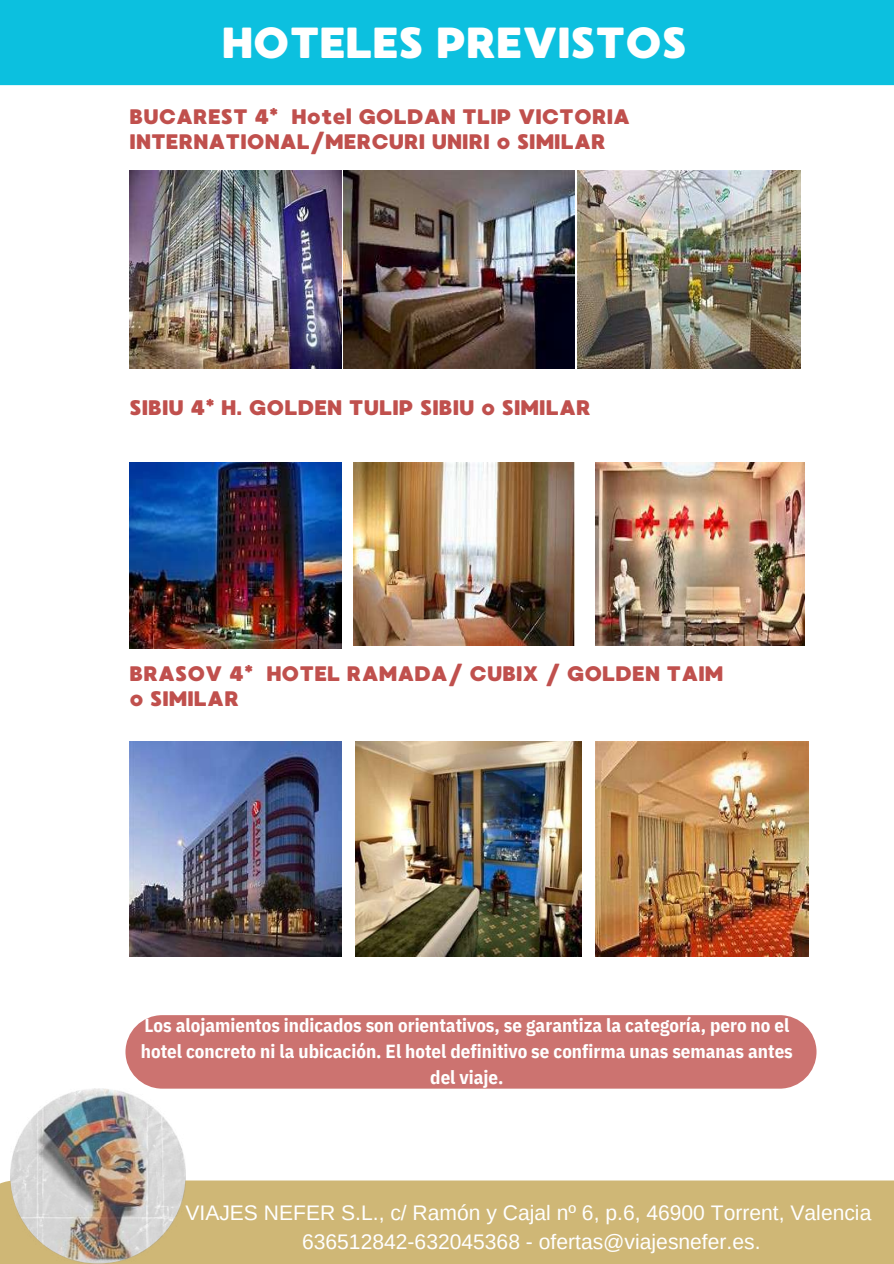
<style>
.page{position:relative;width:894px;height:1264px;background:#fff}
.page>*{position:absolute;margin:0;border:0;box-sizing:border-box;transform-origin:0 0}
.t1{font:43.5px "MADE Waffle Soft";letter-spacing:-.01em;color:#fff}
.t2{font:21px/24.8px "MADE Waffle Soft";color:#c0504d}
.t3{font:21px/29.2px "Arimo";color:#fff;text-align:center}
.t4{font:700 18.9px/25.8px "IBM Plex Sans Cond";color:#fff;text-align:center}
</style>
<div class="page">
<img style="left:129px;top:170px;width:212px;height:198px">
<img style="left:343px;top:170px;width:231px;height:198px">
<img style="left:577px;top:170px;width:223px;height:198px">
<img style="left:129px;top:462px;width:212px;height:186px">
<img style="left:353px;top:462px;width:221px;height:183px">
<img style="left:595px;top:462px;width:209px;height:183px">
<img style="left:129px;top:741px;width:212px;height:215px">
<img style="left:356px;top:741px;width:225px;height:215px">
<img style="left:595px;top:741px;width:213px;height:215px">
<div style="left:125px;top:1015px;width:691px;height:73px;background:#cc7370;border-radius:37px"></div>
<div style="left:0;top:1180px;width:893px;height:83px;background:#cfb776"></div>
<img style="left:11px;top:1088px;width:174px;height:175px">
<div style="left:0;top:0;width:893px;height:85px;background:#0cc0df"></div>
<h1 class="t1" style="left:222px;top:16px;width:466px">HOTELES PREVISTOS</h1>
<p class="t2" style="left:129px;top:105px;width:502px">BUCAREST 4* Hotel GOLDAN TLIP VICTORIA<br>INTERNATIONAL/MERCURI UNIRI o SIMILAR</p>
<p class="t2" style="left:129px;top:396px;width:463px">SIBIU 4* H. GOLDEN TULIP SIBIU o SIMILAR</p>
<p class="t2" style="left:129px;top:661px;width:595px">BRASOV 4* HOTEL RAMADA/ CUBIX / GOLDEN TAIM o SIMILAR</p>
<p class="t4" style="left:141px;top:1012px;width:653px">Los alojamientos indicados son orientativos, se garantiza la categoría, pero no el hotel concreto ni la ubicación. El hotel definitivo se confirma unas semanas antes del viaje.</p>
<p class="t3" style="left:185px;top:1197px;width:687px">VIAJES NEFER S.L., c/ Ramón y Cajal nº 6, p.6, 46900 Torrent, Valencia<br>636512842-632045368 - ofertas@viajesnefer.es.</p>
</div>
